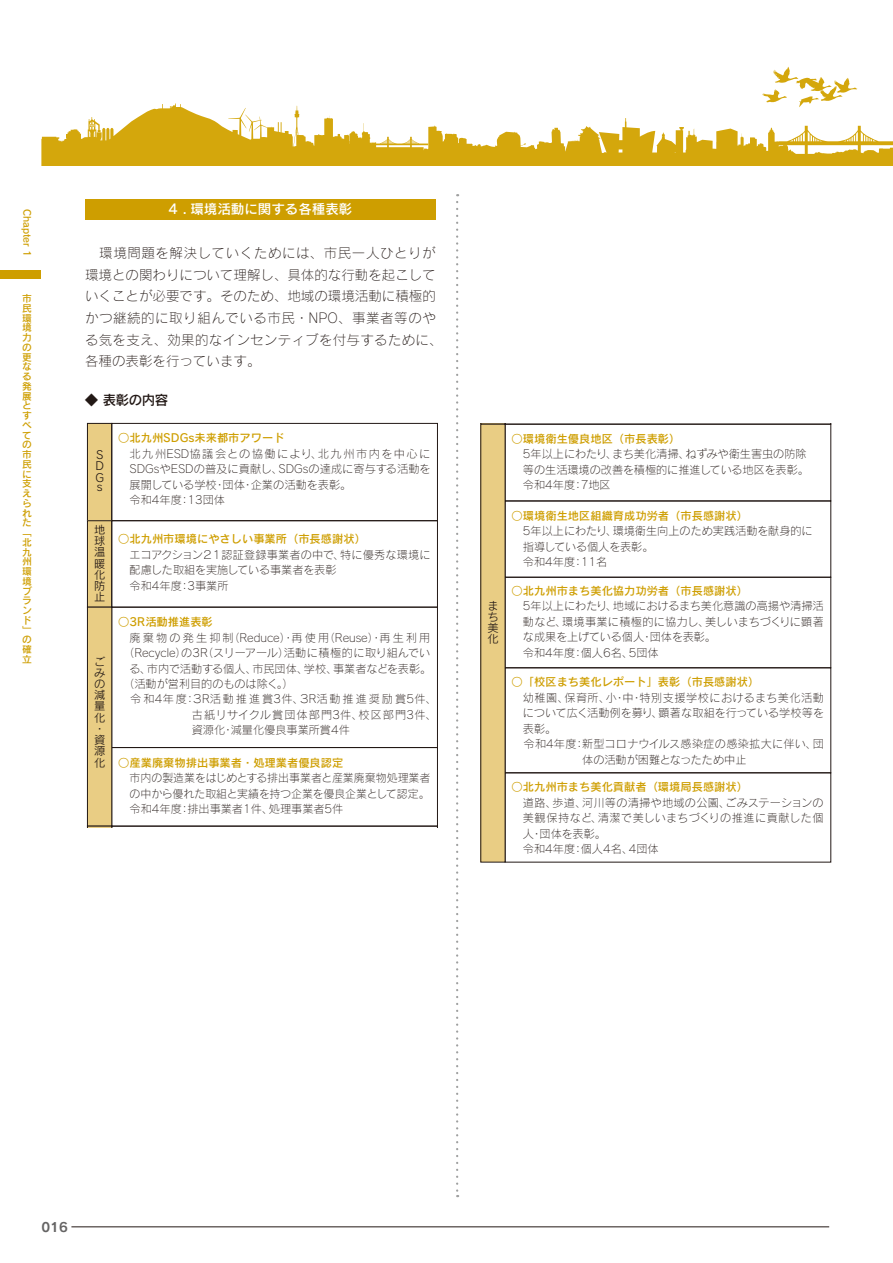
<style>
.page{position:relative;width:893px;height:1263px;background:#fff}
.page>*{position:absolute;margin:0;border:0;box-sizing:border-box;transform-origin:0 0}
.t1{font:13.5px/21.8px "Rodin Pro L";letter-spacing:.02em;color:#221815}
.t2{font:13.5px "Rodin Pro DB";color:#fff}
.t3{font:13.5px "Rodin Pro DB";letter-spacing:-.04em;color:#221815}
.t4{font:12.75px "Rodin Pro B";color:#656464}
.t5{font:11.25px/15.5px "Rodin Pro L";color:#221815}
.t6{font:11.25px "Rodin Pro DB";color:#ce9e00}
.t7{font:11.25px "Rodin Pro L";letter-spacing:.195em;color:#221815}
.t8{font:11.25px "Rodin Pro L";letter-spacing:.175em;color:#221815}
.t9{font:11.25px "Rodin Pro L";letter-spacing:.045em;color:#221815}
.t10{font:11.25px "Rodin Pro L";letter-spacing:.025em;color:#221815}
.t11{font:11.25px/11.2px "Rodin Pro M";color:#221815;text-align:justify}
.t12{font:11.25px "Rodin Pro L";letter-spacing:.07em;color:#221815}
.t13{font:9.75px/9.8px "Rodin Pro DB";color:#ce9e00}
</style>
<div class="page">
<svg style="left:762px;top:67px;width:95px;height:37px"></svg>
<svg style="left:41px;top:104px;width:852px;height:62px"></svg>
<svg style="left:568px;top:140px;width:12px;height:2px"></svg>
<div style="left:0;top:271px;width:41px;height:8px;background:#ce9e00"></div>
<hr style="left:71px;top:1226px;width:758px;height:1px;background:#221815">
<div style="left:85px;top:199px;width:351px;height:20px;background:#ce9e00"></div>
<div style="left:87px;top:423px;width:25px;height:98px;background:#e9cd84"></div>
<div style="left:87px;top:423px;width:25px;height:98px;border:1px solid #221815"></div>
<div style="left:112px;top:423px;width:326px;height:98px;border:1px solid #221815"></div>
<div style="left:87px;top:521px;width:25px;height:86px;background:#e9cd84"></div>
<div style="left:87px;top:520px;width:25px;height:87px;border:1px solid #221815"></div>
<div style="left:112px;top:520px;width:326px;height:87px;border:1px solid #221815"></div>
<div style="left:112px;top:607px;width:326px;height:141px;border:1px solid #221815"></div>
<div style="left:112px;top:747px;width:326px;height:79px;border:1px solid #221815"></div>
<div style="left:87px;top:607px;width:25px;height:219px;background:#e9cd84"></div>
<div style="left:87px;top:607px;width:25px;height:219px;border:1px solid #221815"></div>
<svg style="left:87px;top:826px;width:351px;height:1px"></svg>
<div style="left:505px;top:424px;width:326px;height:77px;border:1px solid #221815"></div>
<div style="left:505px;top:577px;width:326px;height:91px;border:1px solid #221815"></div>
<div style="left:505px;top:668px;width:326px;height:105px;border:1px solid #221815"></div>
<svg style="left:505px;top:424px;width:326px;height:1px"></svg>
<div style="left:481px;top:424px;width:24px;height:438px;background:#e9cd84"></div>
<svg style="left:456px;top:202px;width:2px;height:995px"></svg>
<p class="t13" style="left:32px;top:209px;width:50px;rotate:90deg">Chapter 1</p>
<p class="t13" style="left:22px;top:293px;width:12px">市民環境力の更なる発展とすべての市民に支えられた「北九州環境ブランド」の確立</p>
<p class="t2" style="left:168px;top:200px;width:186px">4 . 環境活動に関する各種表彰</p>
<p class="t1" style="left:85px;top:242px;width:359px;text-indent:14px">環境問題を解決していくためには、市民一人ひとりが環境との関わりについて理解し、具体的な行動を起こしていくことが必要です。そのため、地域の環境活動に積極的かつ継続的に取り組んでいる市民・NPO、事業者等のやる気を支え、効果的なインセンティブを付与するために、各種の表彰を行っています。</p>
<p class="t3" style="left:85px;top:391px;width:85px">◆ 表彰の内容</p>
<p class="t6" style="left:118px;top:431px;width:168px">○北九州SDGs未来都市アワード</p>
<p class="t5" style="left:130px;top:445px;width:303px">北九州ESD協議会との協働により、北九州市内を中心に<br>SDGsやESDの普及に貢献し、SDGsの達成に寄与する活動を展開している学校・団体・企業の活動を表彰。<br>令和4年度：13団体</p>
<p class="t11" style="left:95px;top:449px;width:10px">S D G</p>
<p class="t11" style="left:97px;top:481px;width:7px">s</p>
<p class="t11" style="left:94px;top:523px;width:12px">地球温暖化防止</p>
<p class="t11" style="left:94px;top:656px;width:13px;text-align:left">ごみの減量化・資源化</p>
<p class="t6" style="left:118px;top:532px;width:249px">○北九州市環境にやさしい事業所（市長感謝状）</p>
<p class="t5" style="left:130px;top:547px;width:302px">エコアクション２１認証登録事業者の中で、特に優秀な環境に配慮した取組を実施している事業者を表彰<br>令和4年度：3事業所</p>
<p class="t6" style="left:118px;top:614px;width:96px">○3R活動推進表彰</p>
<p class="t7" style="left:130px;top:630px;width:302px">廃棄物の発生抑制（Reduce）・再使用（Reuse）・再生利用</p>
<p class="t5" style="left:123px;top:645px;width:309px">（Recycle）の3R（スリーアール）活動に積極的に取り組んでい</p>
<p class="t5" style="left:129px;top:660px;width:304px">る、市内で活動する個人、市民団体、学校、事業者などを表彰。</p>
<p class="t5" style="left:123px;top:676px;width:172px">（活動が営利目的のものは除く。）</p>
<p class="t8" style="left:130px;top:692px;width:308px">令和4年度：３Ｒ活動推進賞3件、３Ｒ活動推進奨励賞5件、</p>
<p class="t12" style="left:192px;top:707px;width:246px">古紙リサイクル賞団体部門3件、校区部門3件、</p>
<p class="t5" style="left:192px;top:722px;width:160px">資源化・減量化優良事業所賞4件</p>
<p class="t6" style="left:118px;top:755px;width:227px">○産業廃棄物排出事業者・処理業者優良認定</p>
<p class="t5" style="left:130px;top:770px;width:302px;text-align:justify">市内の製造業をはじめとする排出事業者と産業廃棄物処理業者の中から優れた取組と実績を持つ企業を優良企業として認定。令和4年度：排出事業者1件、処理事業者5件</p>
<p class="t11" style="left:487px;top:599px;width:12px">まち美化</p>
<p class="t6" style="left:512px;top:431px;width:170px">○環境衛生優良地区（市長表彰）</p>
<p class="t5" style="left:523px;top:446px;width:288px">5年以上にわたり、まち美化清掃、ねずみや衛生害虫の防除等の生活環境の改善を積極的に推進している地区を表彰。令和4年度：7地区</p>
<p class="t6" style="left:512px;top:508px;width:238px">○環境衛生地区組織育成功労者（市長感謝状）</p>
<p class="t5" style="left:523px;top:523px;width:291px">5年以上にわたり、環境衛生向上のため実践活動を献身的に指導している個人を表彰。<br>令和4年度：11名</p>
<p class="t6" style="left:512px;top:583px;width:238px">○北九州市まち美化協力功労者（市長感謝状）</p>
<p class="t5" style="left:523px;top:598px;width:302px">5年以上にわたり、地域におけるまち美化意識の高揚や清掃活動など、環境事業に積極的に協力し、美しいまちづくりに顕著な成果を上げている個人・団体を表彰。<br>令和4年度：個人6名、5団体</p>
<p class="t6" style="left:512px;top:675px;width:249px">○「校区まち美化レポート」表彰（市長感謝状）</p>
<p class="t9" style="left:523px;top:690px;width:302px">幼稚園、保育所、小・中・特別支援学校におけるまち美化活動</p>
<p class="t5" style="left:523px;top:705px;width:303px">について広く活動例を募り、顕著な取組を行っている学校等を</p>
<p class="t5" style="left:523px;top:720px;width:35px">表彰。</p>
<p class="t10" style="left:524px;top:737px;width:302px">令和4年度：新型コロナウイルス感染症の感染拡大に伴い、団</p>
<p class="t5" style="left:582px;top:751px;width:166px">体の活動が困難となったため中止</p>
<p class="t6" style="left:512px;top:780px;width:238px">○北九州市まち美化貢献者（環境局長感謝状）</p>
<p class="t5" style="left:523px;top:794px;width:302px">道路、歩道、河川等の清掃や地域の公園、ごみステーションの美観保持など、清潔で美しいまちづくりの推進に貢献した個人・団体を表彰。<br>令和4年度：個人4名、4団体</p>
<p class="t4" style="left:41px;top:1218px;width:28px">016</p>
</div>
